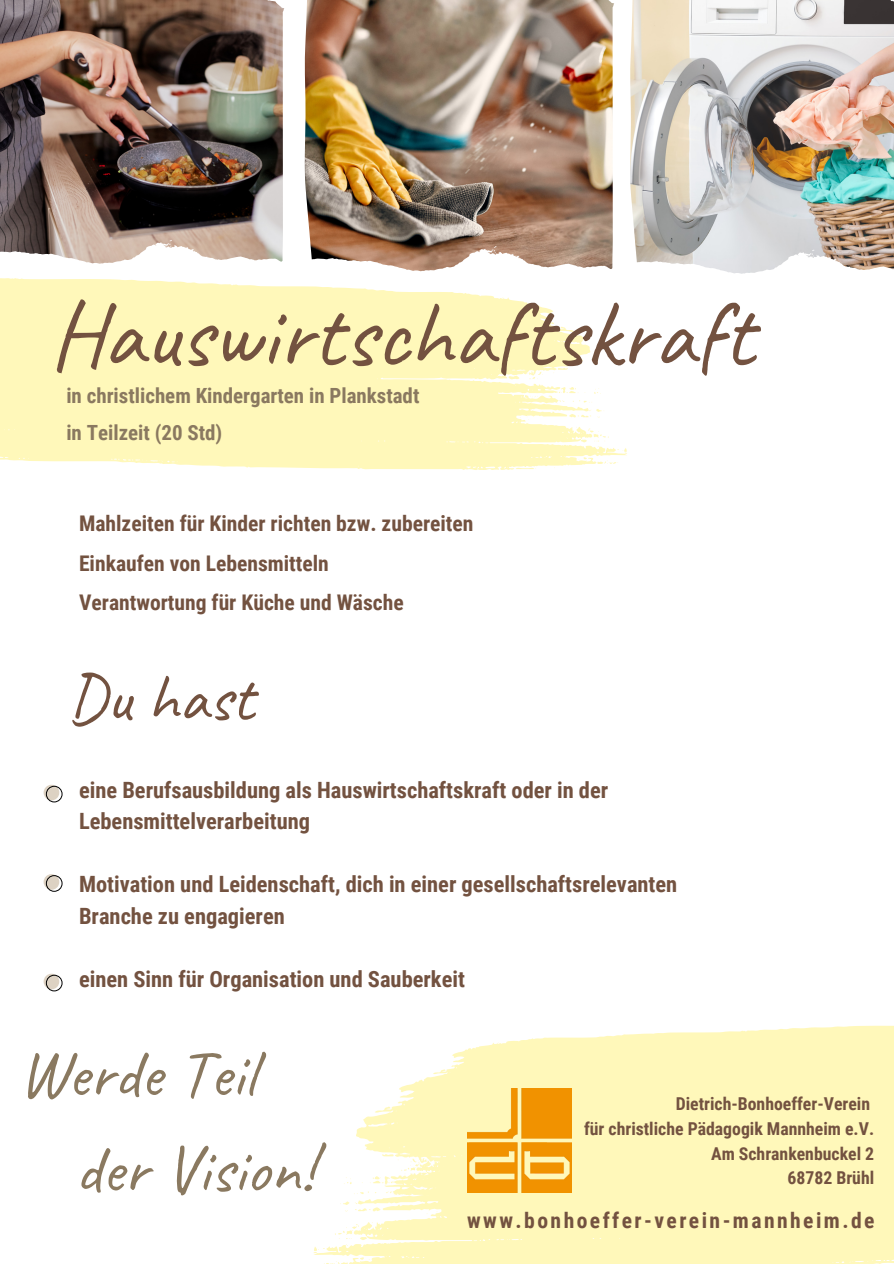
<style>
.page{position:relative;width:894px;height:1264px;background:#fff}
.page>*{position:absolute;margin:0;border:0;box-sizing:border-box;transform-origin:0 0}
.t1{font:94.5px "Caveat";color:#735240}
.t2{font:67.5px/95.4px "Caveat";color:#8a7960}
.t3{font:67.5px "Caveat";color:#735240}
.t4{font:700 22.35px/31.5px "Roboto Condensed";color:#735240}
.t5{font:700 21.6px/39.6px "Roboto Condensed";color:#735240}
.t6{font:700 21.6px "Roboto Condensed";letter-spacing:.115em;color:#735240}
.t7{font:700 21px/37.2px "Roboto Condensed";color:#8a7960}
.t8{font:700 17.7px/24.8px "Roboto Condensed";color:#735240;text-align:right}
</style>
<div class="page">
<img style="left:0;top:0;width:893px;height:992px">
<img style="left:78px;top:0;width:206px;height:8px">
<img style="left:719px;top:0;width:174px;height:16px">
<img style="left:397px;top:0;width:217px;height:3px">
<svg style="left:0;top:276px;width:627px;height:194px;fill:#fff8ba"></svg>
<div style="left:44px;top:784px;width:15px;height:16px;background:#ddd2c3;border-radius:50%"></div>
<div style="left:46px;top:786px;width:16px;height:16px;border:1px solid #000;border-radius:50%"></div>
<div style="left:44px;top:874px;width:15px;height:15px;background:#ddd2c3;border-radius:50%"></div>
<div style="left:46px;top:875px;width:16px;height:16px;border:1px solid #000;border-radius:50%"></div>
<svg style="left:479px;top:1025px;width:414px;height:22px;fill:#fff8ba"></svg>
<svg style="left:313px;top:1047px;width:580px;height:216px;fill:#fff8ba"></svg>
<img style="left:467px;top:1088px;width:104px;height:103px">
<div style="left:44px;top:973px;width:15px;height:16px;background:#ddd2c3;border-radius:50%"></div>
<div style="left:46px;top:975px;width:16px;height:16px;border:1px solid #000;border-radius:50%"></div>
<h1 class="t1" style="left:49px;top:275px;width:705px">Hauswirtschaftskraft</h1>
<p class="t7" style="left:66px;top:377px;width:354px">in christlichem Kindergarten in Plankstadt in Teilzeit (20 Std)</p>
<p class="t5" style="left:79px;top:504px;width:396px">Mahlzeiten für Kinder richten bzw. zubereiten<br>Einkaufen von Lebensmitteln<br>Verantwortung für Küche und Wäsche</p>
<h2 class="t3" style="left:67px;top:655px;width:188px">Du hast</h2>
<p class="t4" style="left:79px;top:774px;width:530px">eine Berufsausbildung als Hauswirtschaftskraft oder in der<br>Lebensmittelverarbeitung</p>
<p class="t4" style="left:79px;top:869px;width:599px">Motivation und Leidenschaft, dich in einer gesellschaftsrelevanten<br>Branche zu engagieren</p>
<p class="t4" style="left:79px;top:963px;width:387px">einen Sinn für Organisation und Sauberkeit</p>
<h2 class="t2" style="left:75px;top:1025px;width:240px;text-indent:-56px">Werde Teil der Vision!</h2>
<p class="t8" style="left:584px;top:1091px;width:291px">Dietrich-Bonhoeffer-Verein<br>für christliche Pädagogik Mannheim e.V.<br>Am Schrankenbuckel 2<br>68782 Brühl</p>
<p class="t6" style="left:467px;top:1207px;width:409px">www.bonhoeffer-verein-mannheim.de</p>
</div>
